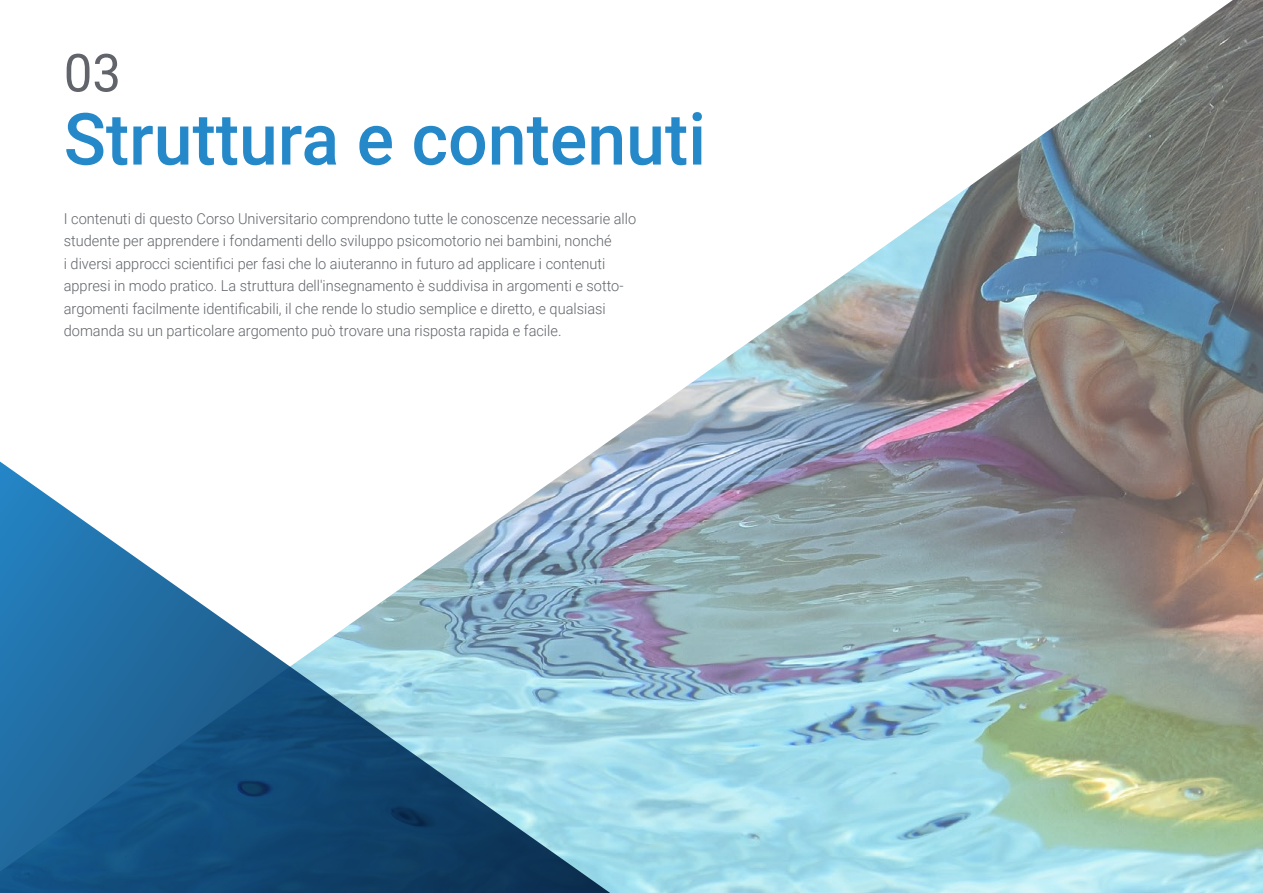
<style>
.page{position:relative;width:1263px;height:893px;background:#fff}
.page>*{position:absolute;margin:0;border:0;box-sizing:border-box;transform-origin:0 0}
.t1{font:500 72px "Roboto";color:#2488c9}
.t2{font:52.5px "Roboto";color:#61646a}
.t3{font:300 15px/22.5px "Roboto";color:#61646a}
</style>
<div class="page">
<img style="left:602px;top:0;width:661px;height:893px">
<svg style="left:0;top:446px;width:640px;height:447px"></svg>
<h2 class="t2" style="left:64px;top:36px;width:59px">03</h2>
<h1 class="t1" style="left:64px;top:89px;width:644px">Struttura e contenuti</h1>
<p class="t3" style="left:64px;top:207px;width:574px">I contenuti di questo Corso Universitario comprendono tutte le conoscenze necessarie allo studente per apprendere i fondamenti dello sviluppo psicomotorio nei bambini, nonché<br>i diversi approcci scientifici per fasi che lo aiuteranno in futuro ad applicare i contenuti appresi in modo pratico. La struttura dell'insegnamento è suddivisa in argomenti e sotto&shy;argomenti facilmente identificabili, il che rende lo studio semplice e diretto, e qualsiasi domanda su un particolare argomento può trovare una risposta rapida e facile.</p>
</div>
